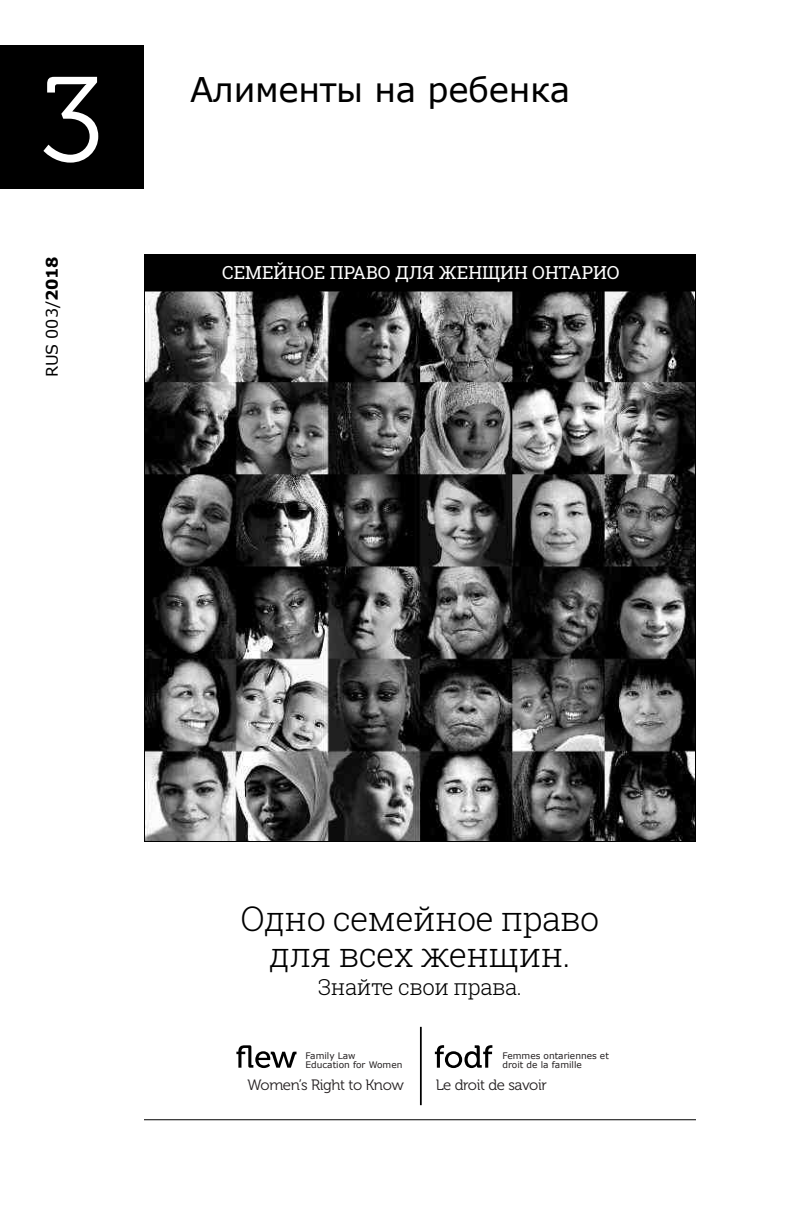
<style>
.page{position:relative;width:792px;height:1224px;background:#fff}
.page>*{position:absolute;margin:0;border:0;box-sizing:border-box;transform-origin:0 0}
.t1{font:120px "Museo 300";color:#fff}
.t2{font:300 34px/36px "Roboto Slab";letter-spacing:-.02em;color:#000;text-align:center}
.t3{font:34px "Verdana";letter-spacing:-.01em;color:#000}
.t4{font:300 22px "Roboto Slab";letter-spacing:-.02em;color:#000}
.t5{font:18px "Roboto Slab";color:#fff}
.t6{font:16px "Verdana";letter-spacing:-.01em;color:#000}
.t7{font:15px "Museo 300";letter-spacing:-.025em;color:#231f20}
.t8{font:9px/9px "Verdana";color:#231f20}
.s1{font-weight:700}
</style>
<div class="page">
<hr style="left:144px;top:1119px;width:552px;height:1px;background:#000">
<div style="left:0;top:45px;width:144px;height:144px;background:#000"></div>
<svg style="left:236px;top:1045px;width:61px;height:23px"></svg>
<svg style="left:435px;top:1045px;width:57px;height:23px"></svg>
<hr style="left:420px;top:1027px;width:2px;height:78px;background:#000">
<img style="left:146px;top:292px;width:548px;height:548px">
<div style="left:144px;top:254px;width:552px;height:37px;background:#000"></div>
<p class="t1" style="left:40px;top:55px;width:65px">3</p>
<p class="t6" style="left:41px;top:377px;width:122px;rotate:-90deg">RUS 003/<span class="s1">2018</span></p>
<p class="t3" style="left:190px;top:66px;width:382px">Алименты на ребенка</p>
<p class="t5" style="left:222px;top:260px;width:399px">СЕМЕЙНОЕ ПРАВО ДЛЯ ЖЕНЩИН ОНТАРИО</p>
<p class="t2" style="left:240px;top:900px;width:360px">Одно семейное право для всех женщин.</p>
<p class="t4" style="left:318px;top:972px;width:205px">Знайте свои права.</p>
<p class="t8" style="left:306px;top:1051px;width:52px">Family Law</p>
<p class="t8" style="left:306px;top:1060px;width:98px">Education for Women</p>
<p class="t7" style="left:248px;top:1077px;width:158px">Women’s Right to Know</p>
<p class="t7" style="left:436px;top:1077px;width:113px">Le droit de savoir</p>
<p class="t8" style="left:503px;top:1051px;width:108px">Femmes ontariennes et droit de la famille</p>
</div>
